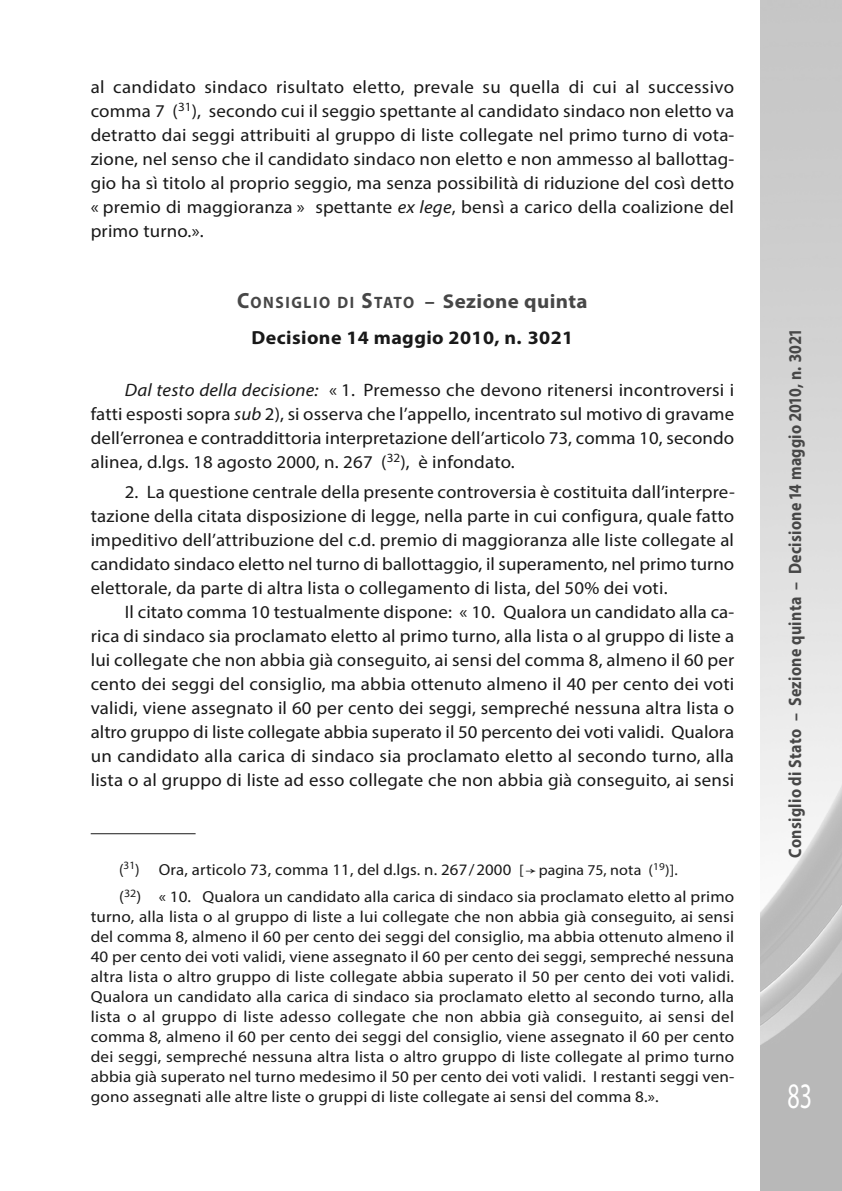
<style>
.page{position:relative;width:842px;height:1191px;background:#fff}
.page>*{position:absolute;margin:0;border:0;box-sizing:border-box;transform-origin:0 0}
.t1{font:36px "Myriad Pro";color:#fff;scale:.67 1}
.t2{font:700 19px "Myriad Pro";letter-spacing:.02em;color:#191919;scale:1.05 1}
.t3{font:18px/24px "Myriad Pro";letter-spacing:.01em;color:#191919;text-align:justify;scale:1.05 1}
.t4{font:700 18px "Myriad Pro";letter-spacing:.02em;color:#474747;scale:.88 1}
.t5{font:700 16.4px "Myriad Pro";letter-spacing:.1em;color:#474747;scale:.94 1}
.t6{font:16px/20px "Myriad Pro";letter-spacing:.01em;color:#191919;text-align:justify;scale:1.07 1}
.t7{font:16px/27.4px "Myriad Pro";letter-spacing:.01em;color:#191919}
.s1{font-style:italic}
.s2{font-size:22px}
.s3{font-size:20px}
.s4{font-size:15px}
.s5{font-family:"Arial Unicode MS";font-size:15px}
</style>
<div class="page">
<img style="left:761px;top:0;width:81px;height:1191px">
<hr style="left:91px;top:833px;width:105px;height:1px;background:#191919">
<p class="t3" style="left:91px;top:76px;width:615px">al candidato sindaco risultato eletto, prevale su quella di cui al successivo comma 7 (<sup>31</sup>), secondo cui il seggio spettante al candidato sindaco non eletto va detratto dai seggi attribuiti al gruppo di liste collegate nel primo turno di vota&shy;zione, nel senso che il candidato sindaco non eletto e non ammesso al ballottag&shy;gio ha sì titolo al proprio seggio, ma senza possibilità di riduzione del così detto « premio di maggioranza » spettante <span class="s1">ex lege</span>, bensì a carico della coalizione del primo turno.».</p>
<p class="t5" style="left:237px;top:297px;width:374px"><span class="s2">C</span>ONSIGLIO DI <span class="s2">S</span>TATO <span class="s3">– Sezione quinta</span></p>
<p class="t2" style="left:252px;top:330px;width:308px">Decisione 14 maggio 2010, n. 3021</p>
<p class="t3" style="left:91px;top:379px;width:614px;text-indent:34px"><span class="s1">Dal testo della decisione:</span> « 1. Premesso che devono ritenersi incontroversi i fatti esposti sopra <span class="s1">sub</span> 2), si osserva che l’appello, incentrato sul motivo di gravame dell’erronea e contraddittoria interpretazione dell’articolo 73, comma 10, secondo alinea, d.lgs. 18 agosto 2000, n. 267 (<sup>32</sup>), è infondato.</p>
<p class="t3" style="left:91px;top:481px;width:615px;text-indent:34px">2. La questione centrale della presente controversia è costituita dall’interpre&shy;tazione della citata disposizione di legge, nella parte in cui configura, quale fatto impeditivo dell’attribuzione del c.d. premio di maggioranza alle liste collegate al candidato sindaco eletto nel turno di ballottaggio, il superamento, nel primo turno elettorale, da parte di altra lista o collegamento di lista, del 50% dei voti.</p>
<p class="t3" style="left:91px;top:601px;width:614px;text-indent:34px">Il citato comma 10 testualmente dispone: « 10. Qualora un candidato alla ca&shy;rica di sindaco sia proclamato eletto al primo turno, alla lista o al gruppo di liste a lui collegate che non abbia già conseguito, ai sensi del comma 8, almeno il 60 per cento dei seggi del consiglio, ma abbia ottenuto almeno il 40 per cento dei voti validi, viene assegnato il 60 per cento dei seggi, sempreché nessuna altra lista o altro gruppo di liste collegate abbia superato il 50 percento dei voti validi. Qualora un candidato alla carica di sindaco sia proclamato eletto al secondo turno, alla lista o al gruppo di liste ad esso collegate che non abbia già conseguito, ai sensi</p>
<p class="t7" style="left:119px;top:856px;width:617px">(<sup>31</sup>) Ora, articolo 73, comma 11, del d.lgs. n. 267/2000 <span class="s4">[</span><span class="s5">￫</span><span class="s4">pagina 75, nota (</span><sup>19</sup><span class="s4">)].<br></span>(<sup>32</sup>) « 10. Qualora un candidato alla carica di sindaco sia proclamato eletto al primo</p>
<p class="t6" style="left:91px;top:908px;width:603px">turno, alla lista o al gruppo di liste a lui collegate che non abbia già conseguito, ai sensi del comma 8, almeno il 60 per cento dei seggi del consiglio, ma abbia ottenuto almeno il 40 per cento dei voti validi, viene assegnato il 60 per cento dei seggi, sempreché nessuna altra lista o altro gruppo di liste collegate abbia superato il 50 per cento dei voti validi.<br>Qualora un candidato alla carica di sindaco sia proclamato eletto al secondo turno, alla lista o al gruppo di liste adesso collegate che non abbia già conseguito, ai sensi del comma 8, almeno il 60 per cento dei seggi del consiglio, viene assegnato il 60 per cento dei seggi, sempreché nessuna altra lista o altro gruppo di liste collegate al primo turno abbia già superato nel turno medesimo il 50 per cento dei voti validi. I restanti seggi ven&shy;gono assegnati alle altre liste o gruppi di liste collegate ai sensi del comma 8.».</p>
<p class="t4" style="left:788px;top:857px;width:601px;rotate:-90deg">Consiglio di Stato – Sezione quinta – Decisione 14 maggio 2010, n. 3021</p>
<h1 class="t1" style="left:787px;top:1082px;width:38px">83</h1>
</div>
